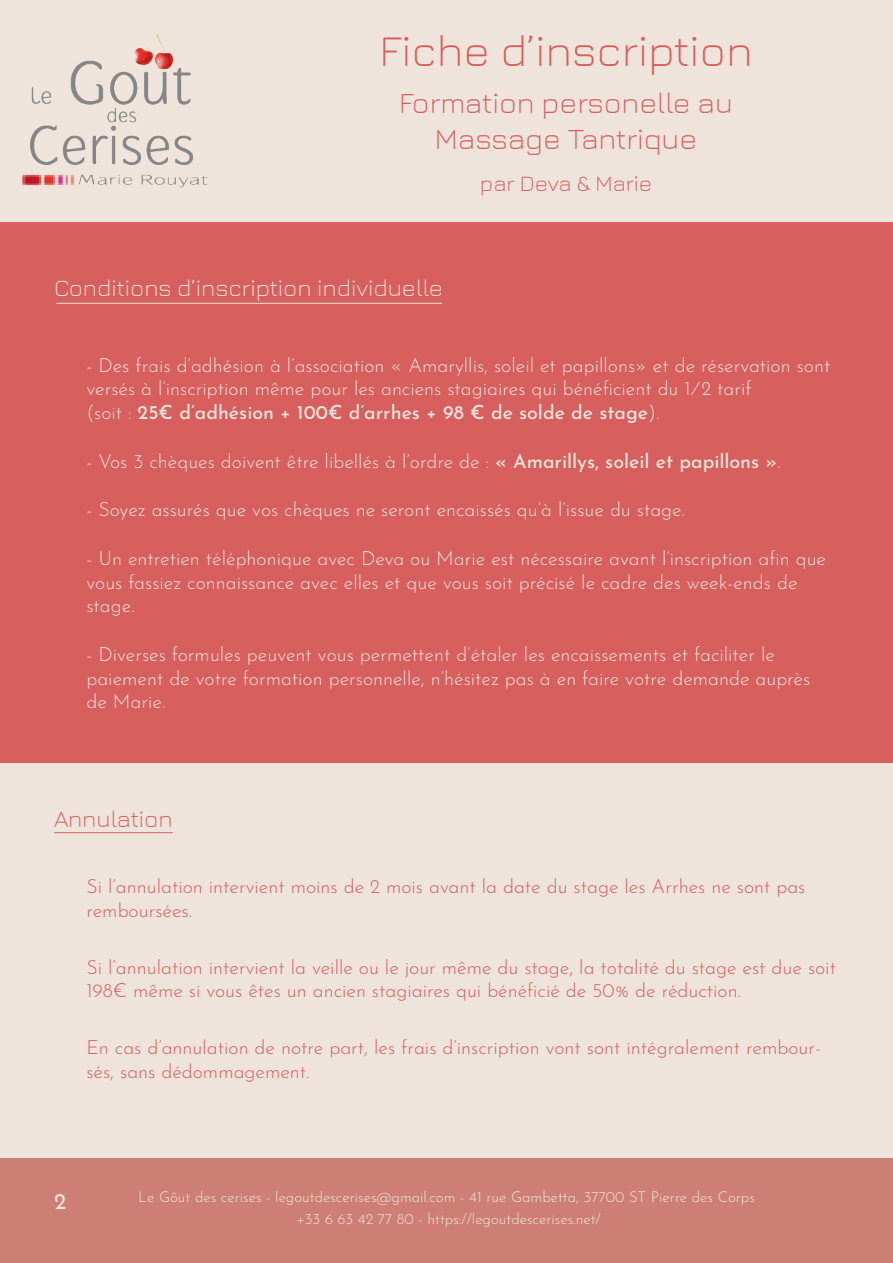
<style>
.page{position:relative;width:893px;height:1263px;background:#fff}
.page>*{position:absolute;margin:0;border:0;box-sizing:border-box;transform-origin:0 0}
.t1{font:300 45px "Jura";color:#d75f5e}
.t2{font:300 30px/36px "Jura";color:#d75f5e;text-align:center}
.t3{font:300 24px "Jura";color:#eee4db}
.t4{font:300 24px "Jura";color:#d75f5e}
.t5{font:300 22.5px "Jura";color:#d75f5e}
.t6{font:22.5px "Josefin Sans";color:#eee4db}
.t7{font:300 19.5px/23.4px "Josefin Sans";color:#eee4db}
.t8{font:300 19.5px/23.4px "Josefin Sans";color:#d75f5e}
.t9{font:500 19.5px "Josefin Sans";color:#eee4db}
.t10{font:300 15px/22.2px "Josefin Sans";color:#eee4db;text-align:center}
.s1{font-weight:300}
.s2{font-weight:500}
</style>
<div class="page">
<div style="left:0;top:0;width:893px;height:222px;background:#eee4db"></div>
<img style="left:22px;top:34px;width:186px;height:154px">
<div style="left:0;top:1157px;width:893px;height:106px;background:#cd7f75"></div>
<div style="left:0;top:763px;width:893px;height:394px;background:#eee4db"></div>
<div style="left:0;top:222px;width:893px;height:541px;background:#d75f5e"></div>
<hr style="left:56px;top:303px;width:386px;height:1px;background:#eee4db">
<hr style="left:54px;top:832px;width:119px;height:1px;background:#d75f5e">
<hr style="left:892px;top:1007px;width:1px;height:151px;background:#eee4db">
<h1 class="t1" style="left:379px;top:18px;width:375px">Fiche d’inscription</h1>
<h2 class="t2" style="left:399px;top:82px;width:335px">Formation personelle au<br>Massage Tantrique</h2>
<p class="t5" style="left:480px;top:167px;width:174px">par Deva &amp; Marie</p>
<p class="t3" style="left:54px;top:271px;width:391px">Conditions d’inscription individuelle</p>
<p class="t7" style="left:86px;top:352px;width:745px">- Des frais d’adhésion à l’association « Amaryllis, soleil et papillons» et de réservation sont versés à l’inscription même pour les anciens stagiaires qui bénéficient du 1⁄2 tarif</p>
<p class="t9" style="left:86px;top:397px;width:574px"><span class="s1">(soit :</span> 25€ d’adhésion + 100€ d’arrhes + 98 € de solde de stage<span class="s1">).</span></p>
<p class="t7" style="left:86px;top:447px;width:696px">- Vos 3 chèques doivent être libellés à l’ordre de : <span class="s2">« Amarillys, soleil et papillons »</span>.</p>
<p class="t7" style="left:86px;top:496px;width:600px">- Soyez assurés que vos chèques ne seront encaissés qu’à l’issue du stage.</p>
<p class="t7" style="left:86px;top:545px;width:741px">- Un entretien téléphonique avec Deva ou Marie est nécessaire avant l’inscription afin que vous fassiez connaissance avec elles et que vous soit précisé le cadre des week-ends de stage.</p>
<p class="t7" style="left:86px;top:641px;width:725px">- Diverses formules peuvent vous permettent d’étaler les encaissements et faciliter le paiement de votre formation personnelle, n’hésitez pas à en faire votre demande auprès de Marie.</p>
<p class="t4" style="left:54px;top:801px;width:120px">Annulation</p>
<p class="t8" style="left:86px;top:873px;width:720px">Si l’annulation intervient moins de 2 mois avant la date du stage les Arrhes ne sont pas remboursées.</p>
<p class="t8" style="left:86px;top:953px;width:751px">Si l’annulation intervient la veille ou le jour même du stage, la totalité du stage est due soit<br>198€ même si vous êtes un ancien stagiaires qui bénéficié de 50% de réduction.</p>
<p class="t8" style="left:86px;top:1034px;width:736px">En cas d’annulation de notre part, les frais d’inscription vont sont intégralement rembour&shy;sés, sans dédommagement.</p>
<p class="t6" style="left:54px;top:1184px;width:14px">2</p>
<p class="t10" style="left:138px;top:1184px;width:618px">Le Gôut des cerises - legoutdescerises@gmail.com - 41 rue Gambetta, 37700 ST Pierre des Corps +33 6 63 42 77 80 - https://legoutdescerises.net/</p>
</div>
